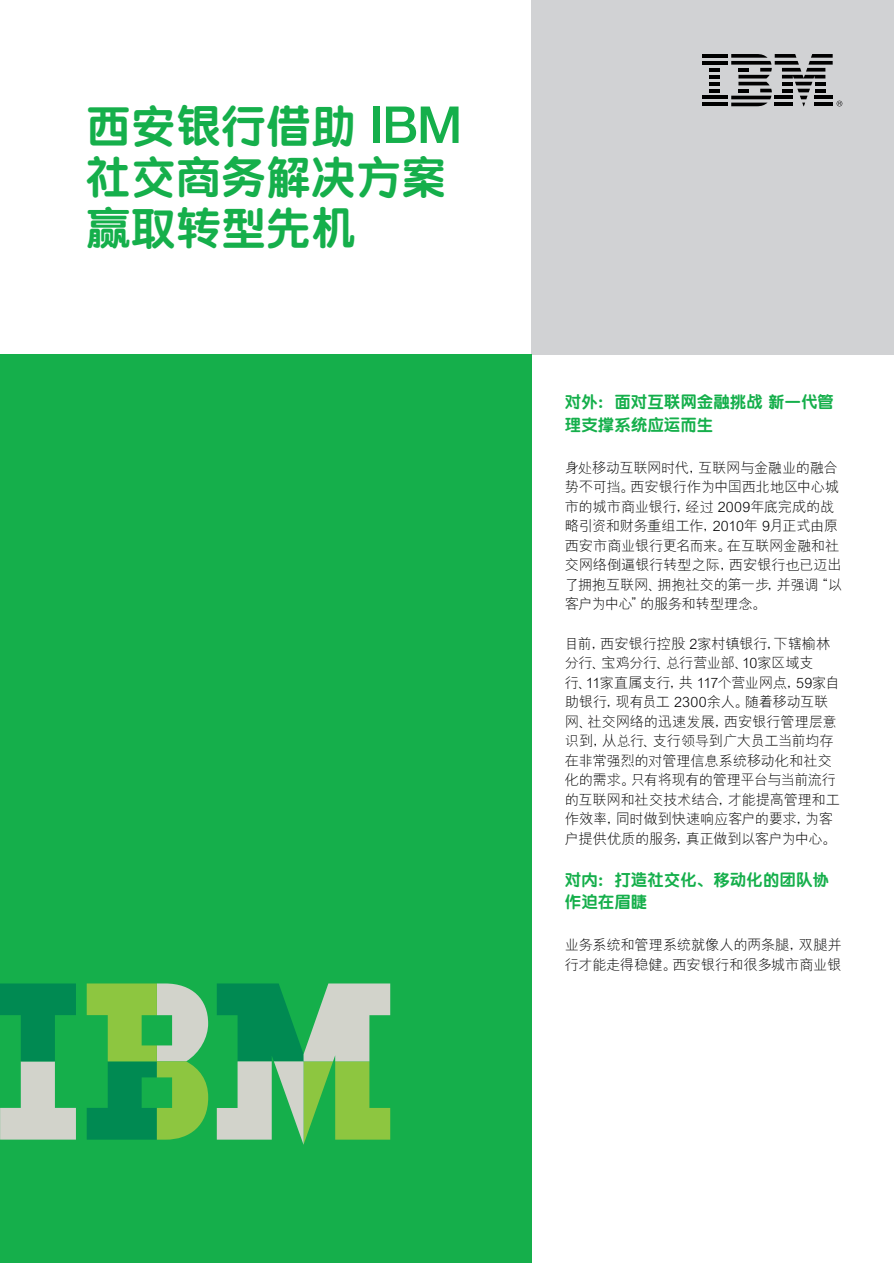
<style>
.page{position:relative;width:894px;height:1263px;background:#fff}
.page>*{position:absolute;margin:0;border:0;box-sizing:border-box;transform-origin:0 0}
.t1{font:800 45px/51px "M Yuen PRC";color:#15af4b}
.t2{font:800 16.5px/22.5px "M Yuen PRC";color:#15af4b}
.t3{font:300 14.25px/19.5px "M Hei GB";letter-spacing:-.02em;color:#000}
.s1{font-family:"Helv Neue Mediumfor IBM";font-weight:400;font-size:51px}
</style>
<div class="page">
<div style="left:531px;top:0;width:362px;height:355px;background:#d1d2d4"></div>
<div style="left:0;top:355px;width:531px;height:908px;background:#15af4b"></div>
<svg style="left:0;top:983px;width:76px;height:156px"></svg>
<svg style="left:217px;top:983px;width:173px;height:161px"></svg>
<svg style="left:87px;top:983px;width:121px;height:156px"></svg>
<hr style="left:702px;top:54px;width:25px;height:4px;background:#000">
<hr style="left:702px;top:61px;width:25px;height:4px;background:#000">
<hr style="left:702px;top:96px;width:25px;height:3px;background:#000">
<svg style="left:709px;top:75px;width:11px;height:17px"></svg>
<hr style="left:709px;top:68px;width:11px;height:4px;background:#000">
<hr style="left:702px;top:103px;width:25px;height:3px;background:#000">
<svg style="left:731px;top:54px;width:111px;height:52px"></svg>
<h1 class="t1" style="left:86px;top:102px;width:377px">西安银行借助 <span class="s1">IBM</span>社交商务解决方案赢取转型先机</h1>
<p class="t2" style="left:564px;top:392px;width:271px">对外：面对互联网金融挑战 新一代管理支撑系统应运而生</p>
<p class="t3" style="left:564px;top:458px;width:279px">身处移动互联网时代，互联网与金融业的融合势不可挡。西安银行作为中国西北地区中心城市的城市商业银行，经过 2009年底完成的战略引资和财务重组工作，2010年 9月正式由原西安市商业银行更名而来。在互联网金融和社交网络倒逼银行转型之际，西安银行也已迈出了拥抱互联网、拥抱社交的第一步，并强调“以客户为中心”的服务和转型理念。</p>
<p class="t3" style="left:564px;top:634px;width:276px">目前，西安银行控股 2家村镇银行，下辖榆林分行、宝鸡分行、总行营业部、10家区域支<br>行、11家直属支行，共 117个营业网点，59家自助银行，现有员工 2300余人。随着移动互联网、社交网络的迅速发展，西安银行管理层意识到，从总行、支行领导到广大员工当前均存在非常强烈的对管理信息系统移动化和社交化的需求。只有将现有的管理平台与当前流行的互联网和社交技术结合，才能提高管理和工作效率，同时做到快速响应客户的要求，为客户提供优质的服务，真正做到以客户为中心。</p>
<p class="t2" style="left:564px;top:869px;width:265px">对内：打造社交化、移动化的团队协作迫在眉睫</p>
<p class="t3" style="left:564px;top:935px;width:278px">业务系统和管理系统就像人的两条腿，双腿并行才能走得稳健。西安银行和很多城市商业银</p>
</div>
